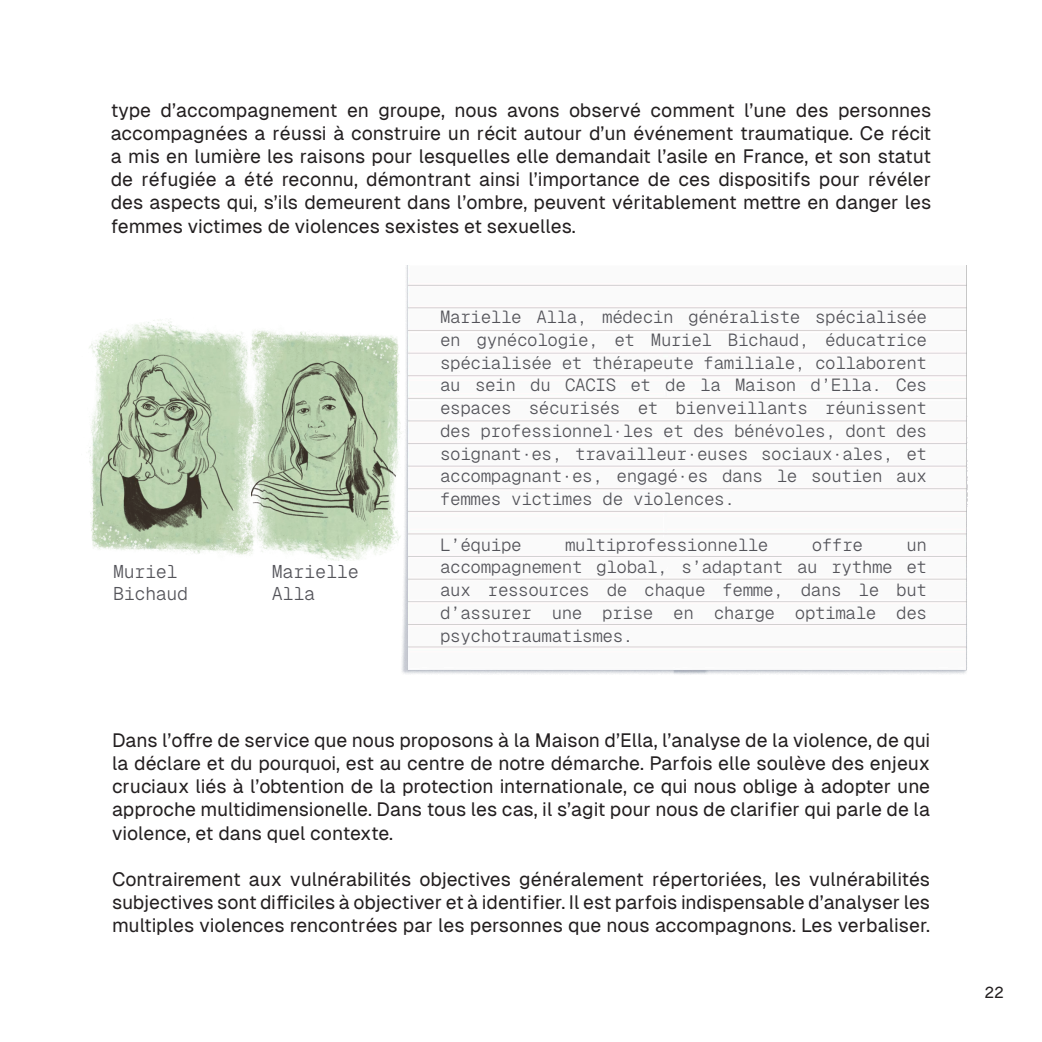
<style>
.page{position:relative;width:1042px;height:1042px;background:#fff}
.page>*{position:absolute;margin:0;border:0;box-sizing:border-box;transform-origin:0 0}
.t1{font:19.25px/23.1px "Geist";letter-spacing:-.005em;color:#231f20;text-align:justify}
.t2{font:300 18.38px "Geist Mono";letter-spacing:-.02em;color:#535359}
.t3{font:300 17.5px/22.8px "Geist Mono";letter-spacing:-.02em;color:#535359;text-align:justify}
.t4{font:15.75px "Geist";color:#231f20}
</style>
<div class="page">
<img style="left:402px;top:265px;width:566px;height:410px">
<img style="left:258px;top:322px;width:149px;height:239px">
<img style="left:89px;top:320px;width:169px;height:235px">
<img style="left:88px;top:347px;width:165px;height:187px">
<img style="left:251px;top:348px;width:145px;height:175px">
<p class="t1" style="left:111px;top:98px;width:822px">type d’accompagnement en groupe, nous avons observé comment l’une des personnes accompagnées a réussi à construire un récit autour d’un événement traumatique. Ce récit a mis en lumière les raisons pour lesquelles elle demandait l’asile en France, et son statut de réfugiée a été reconnu, démontrant ainsi l’importance de ces dispositifs pour révéler des aspects qui, s’ils demeurent dans l’ombre, peuvent véritablement mettre en danger les femmes victimes de violences sexistes et sexuelles.</p>
<p class="t2" style="left:113px;top:560px;width:66px">Muriel</p>
<p class="t2" style="left:113px;top:582px;width:76px">Bichaud</p>
<p class="t2" style="left:272px;top:560px;width:88px">Marielle</p>
<p class="t2" style="left:272px;top:582px;width:45px">Alla</p>
<p class="t3" style="left:440px;top:305px;width:488px">Marielle Alla, médecin généraliste spécialisée en gynécologie, et Muriel Bichaud, éducatrice spécialisée et thérapeute familiale, collaborent au sein du CACIS et de la Maison d’Ella. Ces espaces sécurisés et bienveillants réunissent des professionnel·les et des bénévoles, dont des soignant·es, travailleur·euses sociaux·ales, et accompagnant·es, engagé·es dans le soutien aux femmes victimes de violences.</p>
<p class="t3" style="left:440px;top:533px;width:83px">L’équipe</p>
<p class="t3" style="left:565px;top:533px;width:205px">multiprofessionnelle</p>
<p class="t3" style="left:812px;top:533px;width:53px">offre</p>
<p class="t3" style="left:440px;top:533px;width:488px;text-indent:466px">un accompagnement global, s’adaptant au rythme et aux ressources de chaque femme, dans le but d’assurer une prise en charge optimale des psychotraumatismes.</p>
<p class="t1" style="left:112px;top:728px;width:820px">Dans l’offre de service que nous proposons à la Maison d’Ella, l’analyse de la violence, de qui la déclare et du pourquoi, est au centre de notre démarche. Parfois elle soulève des enjeux cruciaux liés à l’obtention de la protection internationale, ce qui nous oblige à adopter une approche multidimensionelle. Dans tous les cas, il s’agit pour nous de clarifier qui parle de la violence, et dans quel contexte.</p>
<p class="t1" style="left:112px;top:867px;width:819px">Contrairement aux vulnérabilités objectives généralement répertoriées, les vulnérabilités subjectives sont difficiles à objectiver et à identifier. Il est parfois indispensable d’analyser les multiples violences rencontrées par les personnes que nous accompagnons. Les verbaliser.</p>
<p class="t4" style="left:984px;top:982px;width:21px">22</p>
</div>
